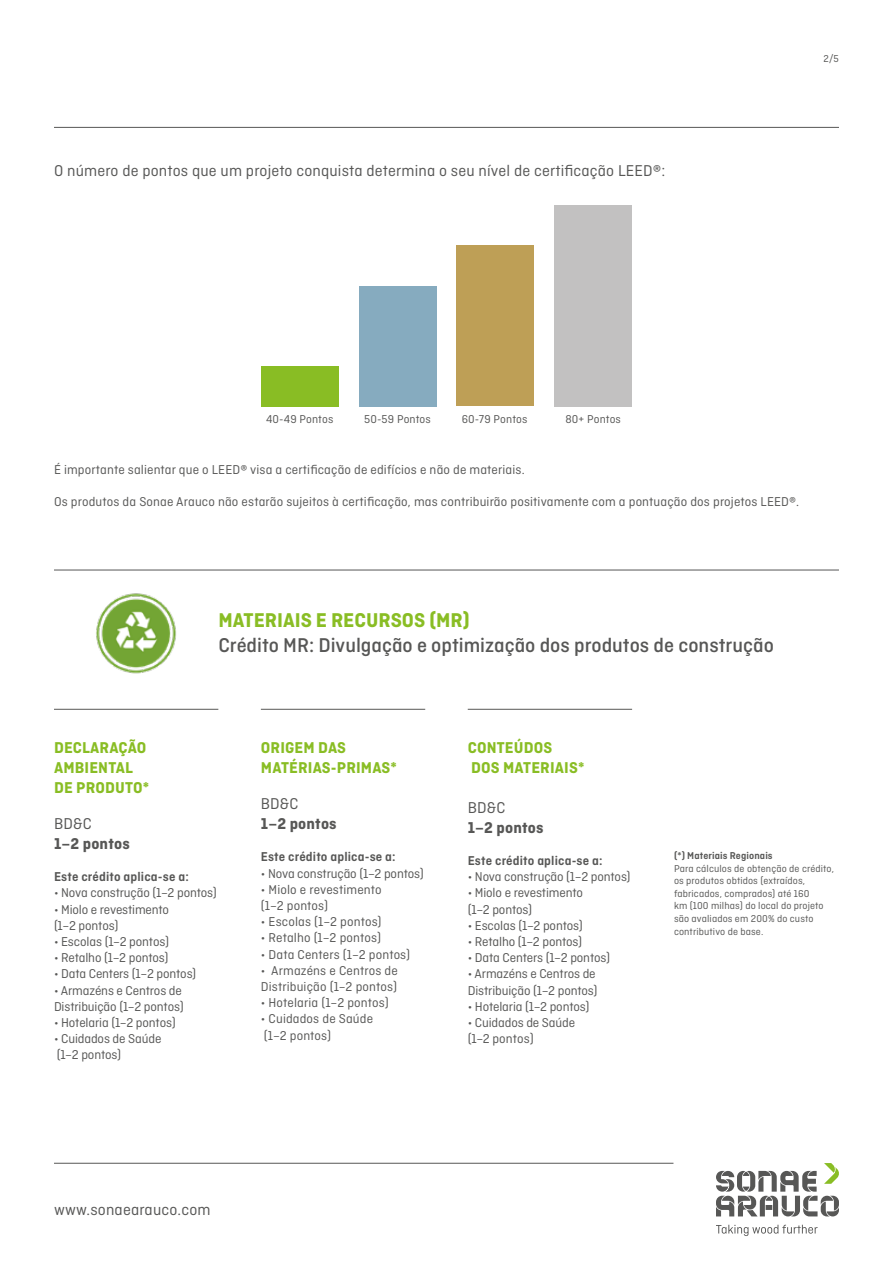
<style>
.page{position:relative;width:893px;height:1263px;background:#fff}
.page>*{position:absolute;margin:0;border:0;box-sizing:border-box;transform-origin:0 0}
.t1{font:500 21px "Ciutadella";color:#575756}
.t2{font:700 21px "Ciutadella";color:#89bd24}
.t3{font:16.5px "Ciutadella";letter-spacing:.01em;color:#575756}
.t4{font:700 16.5px/19.8px "Ciutadella";letter-spacing:.01em;color:#89bd24}
.t5{font:700 16.5px "Ciutadella";letter-spacing:.01em;color:#575756}
.t6{font:13.5px/16.2px "Ciutadella";letter-spacing:-.01em;color:#575756}
.t7{font:13.5px/16.2px "Ciutadella";letter-spacing:.01em;color:#575756}
.t8{font:600 13.5px "Ciutadella";letter-spacing:.01em;color:#575756}
.t9{font:12px "Ciutadella";letter-spacing:.01em;color:#575756}
.t10{font:10.5px/12.6px "Ciutadella";letter-spacing:.01em;color:#575756}
.t11{font:600 10.5px "Ciutadella";letter-spacing:.01em;color:#575756}
</style>
<div class="page">
<svg style="left:716px;top:1163px;width:123px;height:73px"></svg>
<hr style="left:54px;top:570px;width:785px;height:1px;background:#575756">
<hr style="left:54px;top:709px;width:164px;height:1px;background:#575756">
<hr style="left:261px;top:709px;width:164px;height:1px;background:#575756">
<hr style="left:468px;top:709px;width:164px;height:1px;background:#575756">
<hr style="left:54px;top:1163px;width:619px;height:1px;background:#575756">
<hr style="left:54px;top:127px;width:785px;height:1px;background:#575756">
<div style="left:261px;top:366px;width:78px;height:40px;background:#89bd24"></div>
<div style="left:359px;top:286px;width:77px;height:120px;background:#86abbf"></div>
<div style="left:457px;top:246px;width:77px;height:160px;background:#be9f56"></div>
<div style="left:554px;top:205px;width:78px;height:201px;background:#c2c1c1"></div>
<img style="left:96px;top:593px;width:80px;height:81px">
<p class="t3" style="left:54px;top:162px;width:613px">O número de pontos que um projeto conquista determina o seu nível de certificação LEED®:</p>
<p class="t10" style="left:823px;top:52px;width:17px">2/5</p>
<p class="t9" style="left:266px;top:412px;width:69px">40-49 Pontos</p>
<p class="t9" style="left:364px;top:412px;width:68px">50-59 Pontos</p>
<p class="t9" style="left:462px;top:412px;width:67px">60-79 Pontos</p>
<p class="t9" style="left:565px;top:412px;width:57px">80+ Pontos</p>
<p class="t7" style="left:54px;top:461px;width:472px">É importante salientar que o LEED® visa a certificação de edifícios e não de materiais.</p>
<p class="t7" style="left:54px;top:493px;width:747px">Os produtos da Sonae Arauco não estarão sujeitos à certificação, mas contribuirão positivamente com a pontuação dos projetos LEED®.</p>
<h1 class="t2" style="left:218px;top:608px;width:253px">MATERIAIS E RECURSOS (MR)</h1>
<h1 class="t1" style="left:218px;top:634px;width:557px">Crédito MR: Divulgação e optimização dos produtos de construção</h1>
<p class="t4" style="left:54px;top:738px;width:97px">DECLARAÇÃO<br>AMBIENTAL<br>DE PRODUTO*</p>
<p class="t3" style="left:54px;top:814px;width:39px">BD&amp;C</p>
<p class="t5" style="left:54px;top:834px;width:77px">1–2 pontos</p>
<p class="t8" style="left:54px;top:869px;width:136px">Este crédito aplica-se a:</p>
<p class="t6" style="left:54px;top:885px;width:164px">• Nova construção (1–2 pontos)</p>
<p class="t6" style="left:54px;top:901px;width:117px">• Miolo e revestimento (1–2 pontos)</p>
<p class="t6" style="left:54px;top:933px;width:117px">• Escolas (1–2 pontos)</p>
<p class="t6" style="left:54px;top:949px;width:116px">• Retalho (1–2 pontos)</p>
<p class="t6" style="left:54px;top:966px;width:144px">• Data Centers (1–2 pontos)</p>
<p class="t6" style="left:54px;top:982px;width:131px">• Armazéns e Centros de<br>Distribuição (1–2 pontos)</p>
<p class="t6" style="left:54px;top:1014px;width:123px">• Hotelaria (1–2 pontos)</p>
<p class="t6" style="left:54px;top:1030px;width:109px">• Cuidados de Saúde (1–2 pontos)</p>
<p class="t4" style="left:261px;top:738px;width:138px">ORIGEM DAS<br>MATÉRIAS-PRIMAS*</p>
<p class="t3" style="left:261px;top:795px;width:39px">BD&amp;C</p>
<p class="t5" style="left:261px;top:814px;width:77px">1–2 pontos</p>
<p class="t8" style="left:261px;top:849px;width:136px">Este crédito aplica-se a:</p>
<p class="t6" style="left:261px;top:865px;width:164px">• Nova construção (1–2 pontos)</p>
<p class="t7" style="left:261px;top:881px;width:122px">• Miolo e revestimento (1–2 pontos)</p>
<p class="t7" style="left:261px;top:913px;width:122px">• Escolas (1–2 pontos)</p>
<p class="t7" style="left:261px;top:930px;width:122px">• Retalho (1–2 pontos)</p>
<p class="t7" style="left:261px;top:946px;width:151px">• Data Centers (1–2 pontos)</p>
<p class="t7" style="left:261px;top:962px;width:138px">• Armazéns e Centros de<br>Distribuição (1–2 pontos)</p>
<p class="t7" style="left:261px;top:994px;width:129px">• Hotelaria (1–2 pontos)</p>
<p class="t7" style="left:261px;top:1011px;width:114px">• Cuidados de Saúde (1–2 pontos)</p>
<p class="t4" style="left:468px;top:738px;width:118px">CONTEÚDOS<br>DOS MATERIAIS*</p>
<p class="t3" style="left:468px;top:798px;width:39px">BD&amp;C</p>
<p class="t5" style="left:468px;top:818px;width:77px">1–2 pontos</p>
<p class="t8" style="left:468px;top:853px;width:136px">Este crédito aplica-se a:</p>
<p class="t6" style="left:468px;top:868px;width:164px">• Nova construção (1–2 pontos)</p>
<p class="t6" style="left:468px;top:885px;width:117px">• Miolo e revestimento (1–2 pontos)</p>
<p class="t6" style="left:468px;top:917px;width:117px">• Escolas (1–2 pontos)</p>
<p class="t6" style="left:468px;top:933px;width:116px">• Retalho (1–2 pontos)</p>
<p class="t6" style="left:468px;top:949px;width:144px">• Data Centers (1–2 pontos)</p>
<p class="t6" style="left:468px;top:966px;width:131px">• Armazéns e Centros de<br>Distribuição (1–2 pontos)</p>
<p class="t6" style="left:468px;top:998px;width:123px">• Hotelaria (1–2 pontos)</p>
<p class="t6" style="left:468px;top:1014px;width:109px">• Cuidados de Saúde (1–2 pontos)</p>
<p class="t11" style="left:674px;top:850px;width:100px">(*) Materiais Regionais</p>
<p class="t10" style="left:674px;top:862px;width:162px">Para cálculos de obtenção de crédito, os produtos obtidos (extraídos, fabricados, comprados) até 160<br>km (100 milhas) do local do projeto são avaliados em 200% do custo contributivo de base.</p>
<p class="t3" style="left:54px;top:1200px;width:158px">www.sonaearauco.com</p>
</div>
